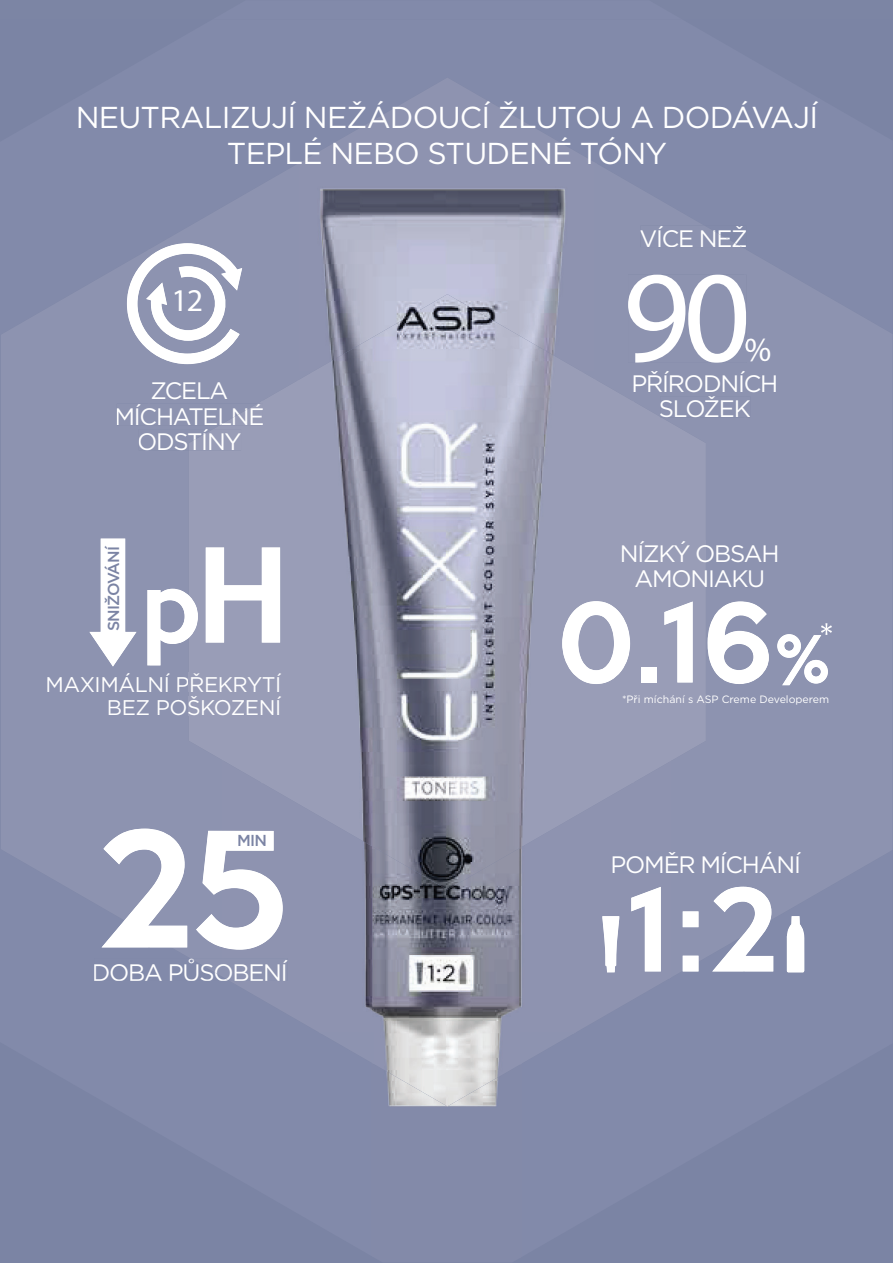
<style>
.page{position:relative;width:893px;height:1263px;background:#fff}
.page>*{position:absolute;margin:0;border:0;box-sizing:border-box;transform-origin:0 0}
.t1{font:500 33.9px "Keep Calm";color:#fff}
.t2{font:500 31.8px "Keep Calm";color:#fff}
.t3{font:30.3px/36px "Gotham";letter-spacing:-.025em;color:#fff;text-align:center}
.t4{font:23.85px/25.5px "Gotham";letter-spacing:-.05em;color:#fff;text-align:center}
.t5{font:21.15px/23.2px "Gotham";letter-spacing:-.02em;color:#fff;text-align:right}
.t6{font:500 15.9px "Gotham";letter-spacing:-.05em;color:#7b84a4}
.t7{font:10.65px "Gotham";color:#fff}
</style>
<div class="page">
<div style="left:212px;top:0;width:470px;height:20px;background:#828aaa"></div>
<div style="left:73px;top:20px;width:224px;height:204px;background:#828aaa"></div>
<div style="left:297px;top:20px;width:522px;height:145px;background:#828aaa"></div>
<div style="left:0;top:92px;width:74px;height:1025px;background:#828aaa"></div>
<div style="left:73px;top:961px;width:75px;height:168px;background:#828aaa"></div>
<div style="left:744px;top:961px;width:149px;height:156px;background:#828aaa"></div>
<div style="left:148px;top:981px;width:74px;height:191px;background:#828aaa"></div>
<div style="left:670px;top:1034px;width:74px;height:139px;background:#828aaa"></div>
<div style="left:222px;top:981px;width:149px;height:281px;background:#828aaa"></div>
<div style="left:521px;top:1034px;width:149px;height:228px;background:#828aaa"></div>
<img style="left:743px;top:1116px;width:24px;height:14px">
<img style="left:298px;top:78px;width:298px;height:216px">
<img style="left:149px;top:150px;width:150px;height:279px">
<img style="left:595px;top:150px;width:150px;height:294px">
<img style="left:1px;top:224px;width:149px;height:737px">
<img style="left:223px;top:784px;width:149px;height:250px">
<img style="left:372px;top:890px;width:150px;height:216px">
<img style="left:319px;top:1033px;width:54px;height:31px">
<img style="left:521px;top:1033px;width:55px;height:32px">
<img style="left:262px;top:294px;width:371px;height:596px">
<img style="left:632px;top:400px;width:74px;height:384px">
<img style="left:628px;top:275px;width:118px;height:88px">
<img style="left:746px;top:339px;width:24px;height:23px">
<svg style="left:745px;top:339px;width:1px;height:23px"></svg>
<div style="left:613px;top:852px;width:188px;height:21px;background:#8d93b0"></div>
<img style="left:741px;top:226px;width:5px;height:21px">
<img style="left:640px;top:226px;width:101px;height:21px">
<div style="left:634px;top:371px;width:142px;height:21px;background:#8d93b0"></div>
<div style="left:660px;top:396px;width:90px;height:21px;background:#8d93b0"></div>
<img style="left:152px;top:383px;width:75px;height:17px">
<div style="left:117px;top:404px;width:103px;height:21px;background:#8d93b0"></div>
<img style="left:220px;top:404px;width:43px;height:21px">
<img style="left:139px;top:429px;width:50px;height:22px">
<img style="left:189px;top:429px;width:52px;height:22px">
<img style="left:89px;top:539px;width:191px;height:128px">
<img style="left:105px;top:546px;width:14px;height:85px">
<img style="left:127px;top:243px;width:115px;height:121px">
<img style="left:631px;top:887px;width:142px;height:85px">
<div style="left:94px;top:958px;width:96px;height:23px;background:#828aaa"></div>
<img style="left:190px;top:958px;width:98px;height:23px">
<img style="left:101px;top:829px;width:182px;height:121px">
<img style="left:239px;top:835px;width:27px;height:11px">
<img style="left:786px;top:916px;width:18px;height:56px">
<img style="left:602px;top:916px;width:17px;height:56px">
<img style="left:48px;top:673px;width:233px;height:19px">
<img style="left:109px;top:696px;width:172px;height:19px">
<img style="left:175px;top:289px;width:27px;height:22px">
<img style="left:622px;top:541px;width:156px;height:21px">
<img style="left:635px;top:570px;width:129px;height:18px">
<img style="left:623px;top:695px;width:205px;height:9px">
<svg style="left:777px;top:623px;width:55px;height:62px"></svg>
<img style="left:562px;top:601px;width:68px;height:83px">
<img style="left:641px;top:667px;width:15px;height:16px">
<img style="left:664px;top:601px;width:29px;height:82px">
<img style="left:707px;top:601px;width:62px;height:83px">
<img style="left:777px;top:634px;width:51px;height:51px">
<p class="t3" style="left:76px;top:99px;width:744px">NEUTRALIZUJÍ NEŽÁDOUCÍ ŽLUTOU A DODÁVAJÍ<br>TEPLÉ NEBO STUDENÉ TÓNY</p>
<h2 class="t2" style="left:172px;top:281px;width:33px">12</h2>
<p class="t4" style="left:114px;top:378px;width:151px">ZCELA<br>MÍCHATELNÉ<br>ODSTÍNY</p>
<p class="t6" style="left:106px;top:631px;width:87px;rotate:-90deg">SNIŽOVÁNÍ</p>
<p class="t5" style="left:45px;top:673px;width:237px">MAXIMÁLNÍ PŘEKRYTÍ<br>BEZ POŠKOZENÍ</p>
<p class="t6" style="left:237px;top:833px;width:31px">MIN</p>
<p class="t4" style="left:92px;top:960px;width:197px">DOBA PŮSOBENÍ</p>
<p class="t4" style="left:639px;top:226px;width:110px">VÍCE NEŽ</p>
<h1 class="t1" style="left:744px;top:330px;width:28px">%</h1>
<p class="t4" style="left:631px;top:371px;width:148px">PŘÍRODNÍCH<br>SLOŽEK</p>
<p class="t4" style="left:620px;top:541px;width:161px">NÍZKÝ OBSAH<br>AMONIAKU</p>
<p class="t7" style="left:622px;top:693px;width:209px">*Při míchání s ASP Creme Developerem</p>
<p class="t4" style="left:610px;top:852px;width:192px">POMĚR MÍCHÁNÍ</p>
</div>
